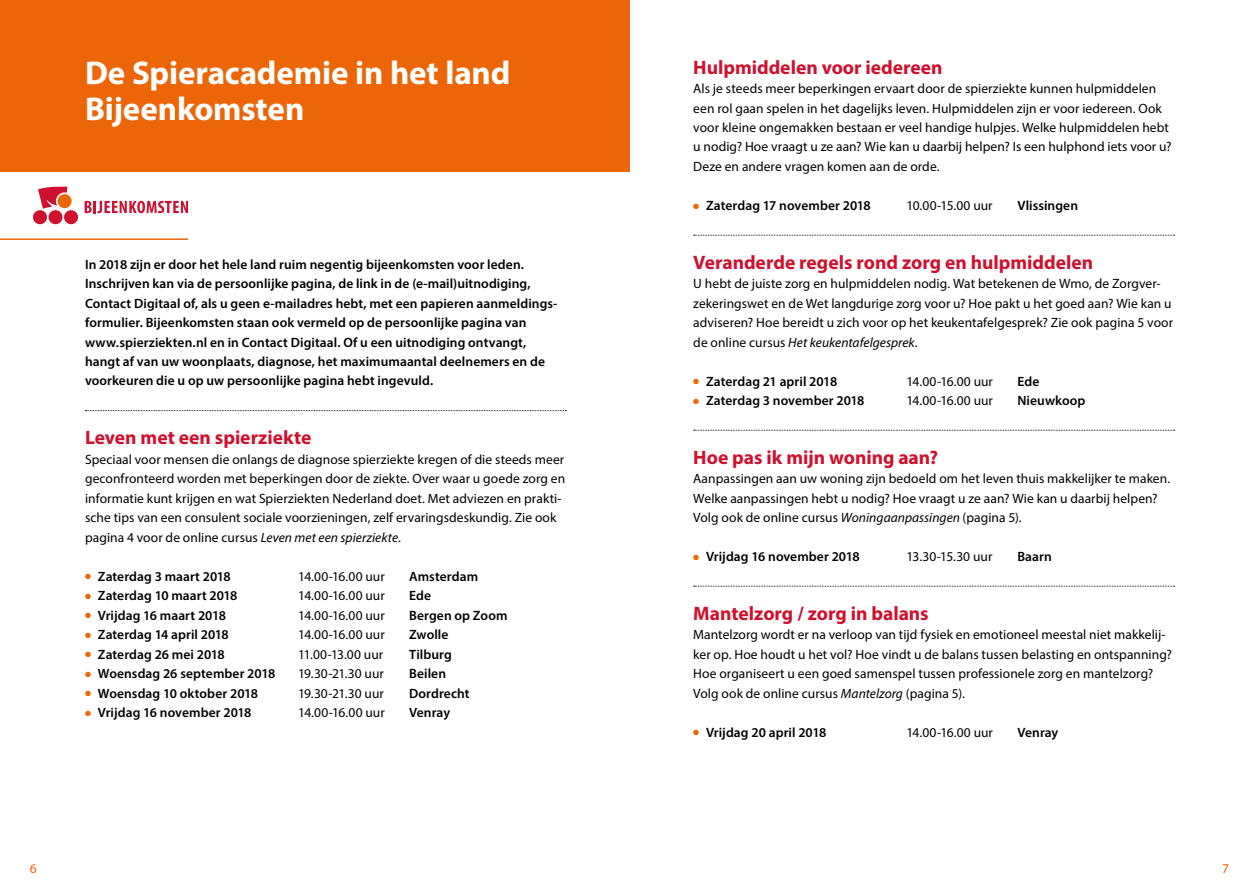
<style>
.page{position:relative;width:1259px;height:893px;background:#fff}
.page>*{position:absolute;margin:0;border:0;box-sizing:border-box;transform-origin:0 0}
.t1{font:700 33px/36px "Myriad Pro";letter-spacing:-.005em;color:#fff}
.t2{font:700 19.5px "Myriad Pro";color:#ce112e}
.t3{font:13.5px/19.5px "Myriad Pro";letter-spacing:.005em;color:#000}
.t4{font:600 13.5px/19.5px "Myriad Pro";letter-spacing:.005em;color:#000}
.t5{font:13.5px "Myriad Pro";color:#ec6608}
.s1{color:#ec6608}
.s2{font-style:italic}
</style>
<div class="page">
<svg style="left:85px;top:410px;width:481px;height:1px"></svg>
<div style="left:0;top:0;width:629px;height:171px;background:#ec6608"></div>
<div style="left:33px;top:210px;width:14px;height:14px;background:#ce112e;border-radius:50%"></div>
<div style="left:48px;top:210px;width:15px;height:14px;background:#ce112e;border-radius:50%"></div>
<div style="left:64px;top:210px;width:14px;height:14px;background:#ce112e;border-radius:50%"></div>
<svg style="left:38px;top:186px;width:34px;height:23px"></svg>
<svg style="left:85px;top:201px;width:103px;height:12px"></svg>
<svg style="left:693px;top:235px;width:481px;height:1px"></svg>
<svg style="left:693px;top:430px;width:481px;height:1px"></svg>
<svg style="left:693px;top:586px;width:481px;height:1px"></svg>
<hr style="left:0;top:238px;width:188px;height:2px;background:#ec6608">
<h1 class="t1" style="left:85px;top:54px;width:427px">De Spieracademie in het land<br>Bijeenkomsten</h1>
<h2 class="t2" style="left:693px;top:54px;width:251px">Hulpmiddelen voor iedereen</h2>
<p class="t3" style="left:693px;top:79px;width:480px">Als je steeds meer beperkingen ervaart door de spierziekte kunnen hulpmiddelen een rol gaan spelen in het dagelijks leven. Hulpmiddelen zijn er voor iedereen. Ook voor kleine ongemakken bestaan er veel handige hulpjes. Welke hulpmiddelen hebt u nodig? Hoe vraagt u ze aan? Wie kan u daarbij helpen? Is een hulphond iets voor u?<br>Deze en andere vragen komen aan de orde.</p>
<p class="t4" style="left:693px;top:195px;width:179px"><span class="s1">●</span> Zaterdag 17 november 2018</p>
<p class="t3" style="left:906px;top:196px;width:88px">10.00-15.00 uur</p>
<p class="t4" style="left:1017px;top:195px;width:62px">Vlissingen</p>
<p class="t4" style="left:85px;top:254px;width:474px">In 2018 zijn er door het hele land ruim negentig bijeenkomsten voor leden.<br>Inschrijven kan via de persoonlijke pagina, de link in de (e-mail)uitnodiging, Contact Digitaal of, als u geen e-mailadres hebt, met een papieren aanmeldings&shy;formulier. Bijeenkomsten staan ook vermeld op de persoonlijke pagina van www.spierziekten.nl en in Contact Digitaal. Of u een uitnodiging ontvangt, hangt af van uw woonplaats, diagnose, het maximumaantal deelnemers en de voorkeuren die u op uw persoonlijke pagina hebt ingevuld.</p>
<h2 class="t2" style="left:85px;top:425px;width:228px">Leven met een spierziekte</h2>
<p class="t3" style="left:85px;top:449px;width:482px">Speciaal voor mensen die onlangs de diagnose spierziekte kregen of die steeds meer geconfronteerd worden met beperkingen door de ziekte. Over waar u goede zorg en informatie kunt krijgen en wat Spierziekten Nederland doet. Met adviezen en prakti&shy;sche tips van een consulent sociale voorzieningen, zelf ervaringsdeskundig. Zie ook pagina 4 voor de online cursus <span class="s2">Leven met een spierziekte</span>.</p>
<p class="t4" style="left:85px;top:566px;width:147px"><span class="s1">●</span> Zaterdag 3 maart 2018</p>
<p class="t3" style="left:298px;top:566px;width:88px">14.00-16.00 uur</p>
<p class="t4" style="left:409px;top:566px;width:70px">Amsterdam</p>
<p class="t4" style="left:85px;top:585px;width:154px"><span class="s1">●</span> Zaterdag 10 maart 2018</p>
<p class="t3" style="left:298px;top:586px;width:88px">14.00-16.00 uur</p>
<p class="t4" style="left:409px;top:585px;width:23px">Ede</p>
<p class="t4" style="left:85px;top:605px;width:142px"><span class="s1">●</span> Vrijdag 16 maart 2018</p>
<p class="t3" style="left:298px;top:605px;width:88px">14.00-16.00 uur</p>
<p class="t4" style="left:409px;top:605px;width:100px">Bergen op Zoom</p>
<p class="t4" style="left:85px;top:624px;width:145px"><span class="s1">●</span> Zaterdag 14 april 2018</p>
<p class="t3" style="left:298px;top:625px;width:88px">14.00-16.00 uur</p>
<p class="t4" style="left:409px;top:624px;width:41px">Zwolle</p>
<p class="t4" style="left:85px;top:644px;width:141px"><span class="s1">●</span> Zaterdag 26 mei 2018</p>
<p class="t3" style="left:298px;top:644px;width:87px">11.00-13.00 uur</p>
<p class="t4" style="left:409px;top:644px;width:44px">Tilburg</p>
<p class="t4" style="left:85px;top:663px;width:192px"><span class="s1">●</span> Woensdag 26 september 2018</p>
<p class="t3" style="left:298px;top:664px;width:87px">19.30-21.30 uur</p>
<p class="t4" style="left:409px;top:663px;width:38px">Beilen</p>
<p class="t4" style="left:85px;top:683px;width:174px"><span class="s1">●</span> Woensdag 10 oktober 2018</p>
<p class="t3" style="left:298px;top:683px;width:87px">19.30-21.30 uur</p>
<p class="t4" style="left:409px;top:683px;width:62px">Dordrecht</p>
<p class="t4" style="left:85px;top:702px;width:168px"><span class="s1">●</span> Vrijdag 16 november 2018</p>
<p class="t3" style="left:298px;top:703px;width:88px">14.00-16.00 uur</p>
<p class="t4" style="left:409px;top:702px;width:42px">Venray</p>
<h2 class="t2" style="left:693px;top:249px;width:401px">Veranderde regels rond zorg en hulpmiddelen</h2>
<p class="t3" style="left:693px;top:274px;width:481px">U hebt de juiste zorg en hulpmiddelen nodig. Wat betekenen de Wmo, de Zorgver&shy;zekeringswet en de Wet langdurige zorg voor u? Hoe pakt u het goed aan? Wie kan u adviseren? Hoe bereidt u zich voor op het keukentafelgesprek? Zie ook pagina 5 voor de online cursus <span class="s2">Het keukentafelgesprek</span>.</p>
<p class="t4" style="left:693px;top:371px;width:145px"><span class="s1">●</span> Zaterdag 21 april 2018</p>
<p class="t3" style="left:906px;top:371px;width:88px">14.00-16.00 uur</p>
<p class="t4" style="left:1017px;top:371px;width:23px">Ede</p>
<p class="t4" style="left:693px;top:390px;width:173px"><span class="s1">●</span> Zaterdag 3 november 2018</p>
<p class="t3" style="left:906px;top:391px;width:88px">14.00-16.00 uur</p>
<p class="t4" style="left:1017px;top:390px;width:69px">Nieuwkoop</p>
<h2 class="t2" style="left:693px;top:444px;width:246px">Hoe pas ik mijn woning aan?</h2>
<p class="t3" style="left:693px;top:469px;width:478px">Aanpassingen aan uw woning zijn bedoeld om het leven thuis makkelijker te maken.<br>Welke aanpassingen hebt u nodig? Hoe vraagt u ze aan? Wie kan u daarbij helpen?<br>Volg ook de online cursus <span class="s2">Woningaanpassingen</span> (pagina 5).</p>
<p class="t4" style="left:693px;top:546px;width:168px"><span class="s1">●</span> Vrijdag 16 november 2018</p>
<p class="t3" style="left:906px;top:547px;width:88px">13.30-15.30 uur</p>
<p class="t4" style="left:1017px;top:546px;width:36px">Baarn</p>
<h2 class="t2" style="left:693px;top:600px;width:237px">Mantelzorg / zorg in balans</h2>
<p class="t3" style="left:693px;top:625px;width:480px">Mantelzorg wordt er na verloop van tijd fysiek en emotioneel meestal niet makkelij&shy;ker op. Hoe houdt u het vol? Hoe vindt u de balans tussen belasting en ontspanning?<br>Hoe organiseert u een goed samenspel tussen professionele zorg en mantelzorg?<br>Volg ook de online cursus <span class="s2">Mantelzorg</span> (pagina 5).</p>
<p class="t4" style="left:693px;top:722px;width:134px"><span class="s1">●</span> Vrijdag 20 april 2018</p>
<p class="t3" style="left:906px;top:722px;width:88px">14.00-16.00 uur</p>
<p class="t4" style="left:1017px;top:722px;width:42px">Venray</p>
<p class="t5" style="left:30px;top:860px;width:8px">6</p>
<p class="t5" style="left:1222px;top:860px;width:8px">7</p>
</div>
